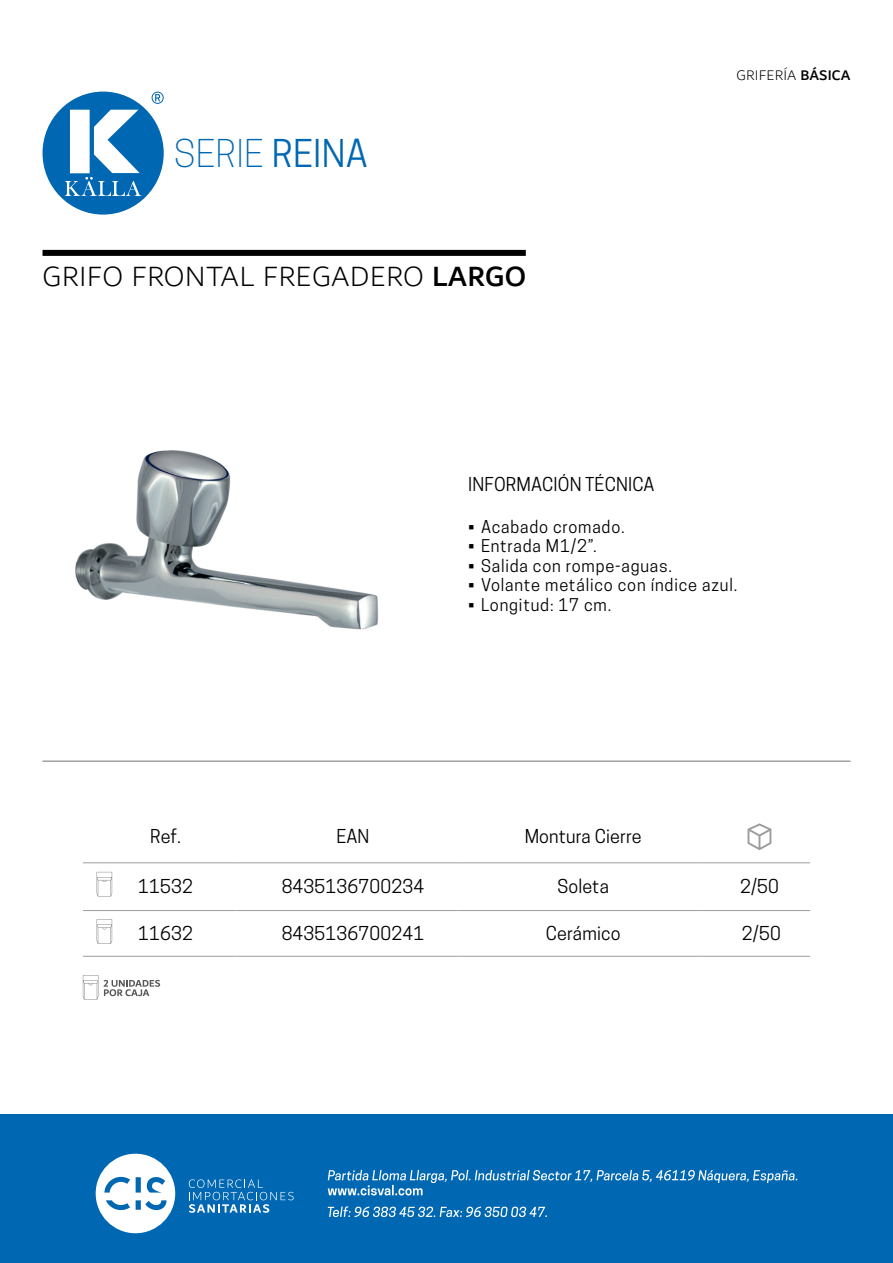
<style>
.page{position:relative;width:893px;height:1263px;background:#fff}
.page>*{position:absolute;margin:0;border:0;box-sizing:border-box;transform-origin:0 0}
.t1{font:300 36px "Cooper Hewitt";letter-spacing:.01em;color:#0067b2}
.t2{font:300 30px "Dubai";letter-spacing:.01em;color:#000}
.t3{font:18px "Cooper Hewitt";letter-spacing:.01em;color:#000}
.t4{font:16.5px "Cooper Hewitt";letter-spacing:.05em;color:#000}
.t5{font:300 15px "Dubai";letter-spacing:.01em;color:#000}
.s1{font-weight:400}
.s2{font-weight:500}
</style>
<div class="page">
<div style="left:0;top:1114px;width:893px;height:149px;background:#0067b2"></div>
<svg style="left:189px;top:1179px;width:105px;height:34px"></svg>
<svg style="left:96px;top:1154px;width:79px;height:79px"></svg>
<svg style="left:328px;top:1170px;width:469px;height:25px"></svg>
<svg style="left:328px;top:1206px;width:219px;height:11px"></svg>
<svg style="left:43px;top:92px;width:121px;height:123px"></svg>
<hr style="left:43px;top:761px;width:127px;height:1px;background:#9d9d9c">
<hr style="left:170px;top:761px;width:285px;height:1px;background:#9d9d9c">
<hr style="left:455px;top:761px;width:395px;height:1px;background:#9d9d9c">
<div style="left:43px;top:250px;width:483px;height:6px;background:#000"></div>
<img style="left:75px;top:450px;width:303px;height:180px">
<hr style="left:83px;top:862px;width:153px;height:1px;background:#9d9d9c">
<hr style="left:236px;top:862px;width:222px;height:1px;background:#9d9d9c">
<hr style="left:458px;top:862px;width:238px;height:1px;background:#9d9d9c">
<hr style="left:696px;top:862px;width:114px;height:1px;background:#9d9d9c">
<hr style="left:83px;top:910px;width:153px;height:1px;background:#9d9d9c">
<hr style="left:236px;top:910px;width:222px;height:1px;background:#9d9d9c">
<hr style="left:458px;top:910px;width:238px;height:1px;background:#9d9d9c">
<hr style="left:696px;top:910px;width:114px;height:1px;background:#9d9d9c">
<hr style="left:83px;top:956px;width:153px;height:1px;background:#9d9d9c">
<hr style="left:236px;top:956px;width:222px;height:1px;background:#9d9d9c">
<hr style="left:458px;top:956px;width:238px;height:1px;background:#9d9d9c">
<hr style="left:696px;top:956px;width:114px;height:1px;background:#9d9d9c">
<svg style="left:747px;top:823px;width:24px;height:27px"></svg>
<svg style="left:83px;top:975px;width:15px;height:25px"></svg>
<svg style="left:104px;top:980px;width:56px;height:16px"></svg>
<svg style="left:97px;top:872px;width:15px;height:24px"></svg>
<svg style="left:97px;top:919px;width:15px;height:25px"></svg>
<h1 class="t1" style="left:174px;top:132px;width:195px">SERIE <span class="s1">REINA</span></h1>
<h2 class="t2" style="left:43px;top:253px;width:485px">GRIFO FRONTAL FREGADERO <span class="s2">LARGO</span></h2>
<p class="t5" style="left:736px;top:64px;width:115px">GRIFERÍA <span class="s2">BÁSICA</span></p>
<p class="t3" style="left:468px;top:474px;width:188px">INFORMACIÓN TÉCNICA</p>
<p class="t4" style="left:468px;top:517px;width:158px">• Acabado cromado.</p>
<p class="t4" style="left:468px;top:536px;width:130px">• Entrada M1/2”.</p>
<p class="t4" style="left:468px;top:556px;width:205px">• Salida con rompe-aguas.</p>
<p class="t4" style="left:468px;top:575px;width:271px">• Volante metálico con índice azul.</p>
<p class="t4" style="left:468px;top:595px;width:144px">• Longitud: 17 cm.</p>
<p class="t3" style="left:150px;top:826px;width:32px">Ref.</p>
<p class="t3" style="left:336px;top:826px;width:35px">EAN</p>
<p class="t3" style="left:525px;top:826px;width:119px">Montura Cierre</p>
<p class="t3" style="left:138px;top:876px;width:56px">11532</p>
<p class="t3" style="left:282px;top:876px;width:144px">8435136700234</p>
<p class="t3" style="left:557px;top:876px;width:53px">Soleta</p>
<p class="t3" style="left:740px;top:876px;width:40px">2/50</p>
<p class="t3" style="left:138px;top:923px;width:56px">11632</p>
<p class="t3" style="left:282px;top:923px;width:144px">8435136700241</p>
<p class="t3" style="left:546px;top:923px;width:76px">Cerámico</p>
<p class="t3" style="left:742px;top:923px;width:40px">2/50</p>
</div>
